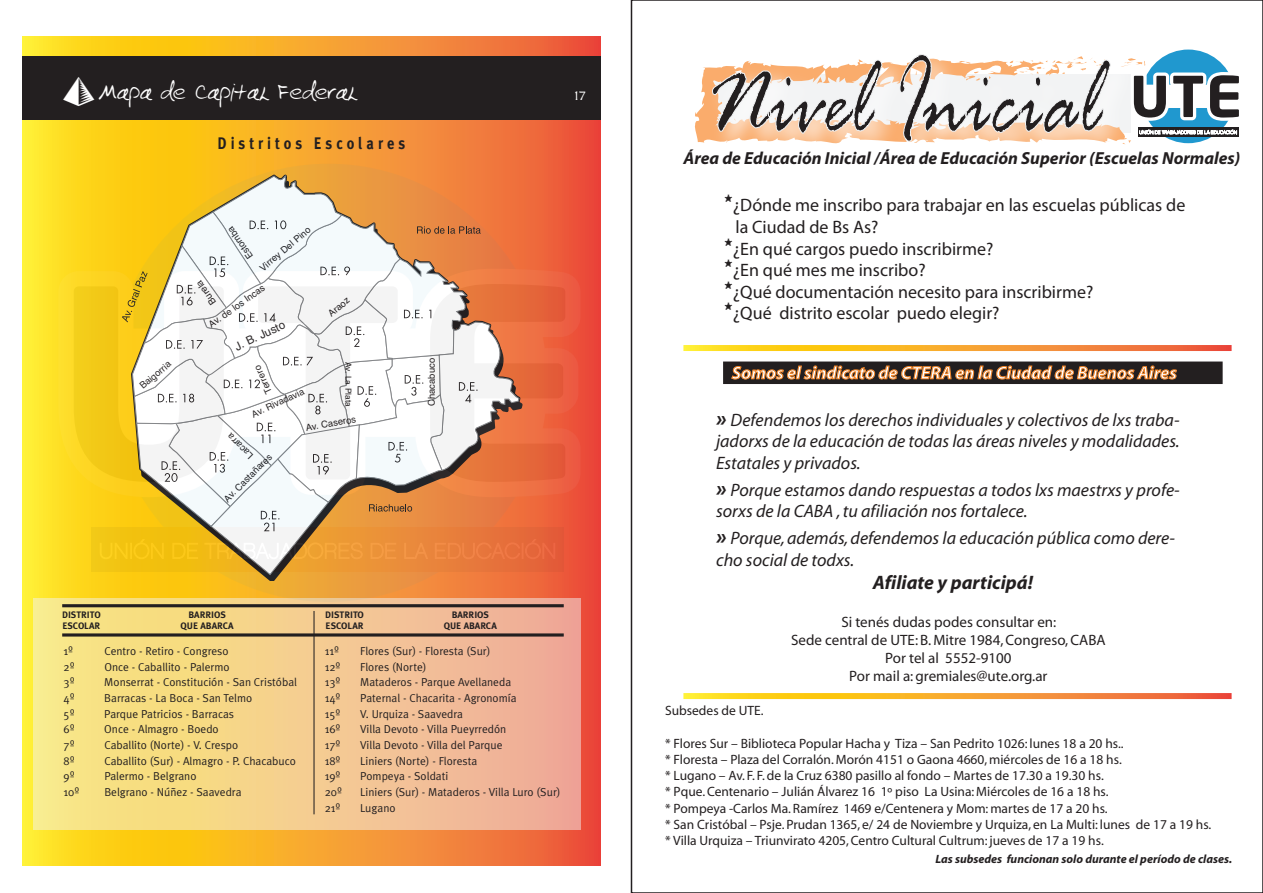
<style>
.page{position:relative;width:1263px;height:893px;background:#fff}
.page>*{position:absolute;margin:0;border:0;box-sizing:border-box;transform-origin:0 0}
.t1{font:italic 117.6px "Rage";color:#231f20;scale:.7 1}
.t2{font:20.85px "Evelyns Hand";color:#fff;scale:.9 1}
.t3{font:italic 700 19.5px "Myriad";color:#231f20}
.t4{font:italic 18px/21.6px "Myriad";color:#231f20}
.t5{font:18px "Myriad Pro";color:#231f20}
.t6{font:italic 700 18px "Myriad";color:#fff}
.t7{font:italic 700 17.55px "Myriad Pro";color:#231f20}
.t8{font:700 16.65px "Meta Plus";letter-spacing:.275em;color:#231f20;scale:.87 1}
.t9{font:15px/18px "Myriad";color:#231f20;text-align:center}
.t10{font:14.7px "Herculanum";color:#fff}
.t11{font:13.5px/16.2px "Myriad";color:#231f20}
.t12{font:italic 700 12px "Myriad";color:#231f20}
.t13{font:11.55px "Meta Plus Normal";color:#231f20}
.t14{font:11.55px "Helvetica";color:#231f20}
.t15{font:9.45px "Helvetica";color:#231f20}
.t16{font:700 9.45px "Meta Plus";color:#231f20}
.t17{font:8.4px "Helvetica";color:#231f20}
.s1{font-family:"Mini Pics Lil Features";font-size:31.05px}
.s2{font-family:"Jokerman"}
.s3{font-weight:700;font-size:22.5px}
</style>
<div class="page">
<div style="left:723px;top:361px;width:499px;height:23px;background:#231f20"></div>
<svg style="left:22px;top:36px;width:578px;height:830px;background:#f6a42f"></svg>
<svg style="left:732px;top:366px;width:444px;height:13px"></svg>
<svg style="left:683px;top:345px;width:548px;height:6px;background:#f6a32c"></svg>
<div style="left:33px;top:599px;width:547px;height:230px;background:linear-gradient(to right,#f9ed82,#eea99b)"></div>
<div style="left:22px;top:56px;width:578px;height:64px;background:#231f20"></div>
<svg style="left:62px;top:633px;width:502px;height:4px;background:#4f4337"></svg>
<hr style="left:313px;top:611px;width:2px;height:203px;background:#231f20">
<hr style="left:62px;top:604px;width:502px;height:3px;background:#231f20">
<svg style="left:695px;top:50px;width:544px;height:95px"></svg>
<svg style="left:683px;top:693px;width:548px;height:6px;background:#f6a42d"></svg>
<svg style="left:116px;top:164px;width:425px;height:10px;background:#f4a12d"></svg>
<svg style="left:116px;top:576px;width:425px;height:26px;background:#f1a73d"></svg>
<svg style="left:58px;top:174px;width:522px;height:402px"></svg>
<h2 class="t2" style="left:63px;top:79px;width:330px"><span class="s1">[</span>Mapa de Capital Federal</h2>
<h3 class="t8" style="left:217px;top:134px;width:217px">Distritos Escolares</h3>
<p class="t15" style="left:136px;top:381px;width:39px;rotate:-40deg">Baigorria</p>
<p class="t15" style="left:245px;top:262px;width:39px;rotate:-125deg">Es ot mba</p>
<p class="t15" style="left:256px;top:263px;width:65px;rotate:-40deg">Virrey Del Pino</p>
<p class="t15" style="left:208px;top:308px;width:29px;rotate:-125deg">Bu er al</p>
<p class="t15" style="left:205px;top:319px;width:68px;rotate:-35deg">Av. de los Incas</p>
<p class="t14" style="left:232px;top:339px;width:56px;rotate:-25deg">J. B. Justo</p>
<p class="t15" style="left:325px;top:309px;width:26px;rotate:-40deg">Araoz</p>
<p class="t17" style="left:355px;top:362px;width:46px;rotate:90deg">Av. La Plata</p>
<p class="t15" style="left:263px;top:396px;width:31px;rotate:-115deg">Terrero</p>
<p class="t15" style="left:249px;top:408px;width:58px;rotate:-25deg">Av. R ivadavia</p>
<p class="t15" style="left:305px;top:420px;width:52px;rotate:-10deg">Av. Caseros</p>
<p class="t15" style="left:246px;top:463px;width:33px;rotate:-135deg">Lacar ar</p>
<p class="t15" style="left:220px;top:495px;width:65px;rotate:-45deg">Av. Castañares</p>
<p class="t15" style="left:424px;top:406px;width:49px;rotate:-90deg">Chacabuco</p>
<p class="t10" style="left:574px;top:86px;width:13px">17</p>
<p class="t16" style="left:62px;top:610px;width:40px">DISTRITO</p>
<p class="t16" style="left:188px;top:610px;width:39px">BARRIOS</p>
<p class="t16" style="left:62px;top:620px;width:39px">ESCOLAR</p>
<p class="t16" style="left:181px;top:620px;width:55px">QUE ABARCA</p>
<p class="t13" style="left:64px;top:644px;width:11px">1º</p>
<p class="t13" style="left:104px;top:644px;width:126px">Centro - Retiro - Congreso</p>
<p class="t13" style="left:64px;top:660px;width:13px">2º</p>
<p class="t13" style="left:104px;top:660px;width:127px">Once - Caballito - Palermo</p>
<p class="t13" style="left:64px;top:676px;width:13px">3º</p>
<p class="t13" style="left:104px;top:676px;width:194px">Monserrat - Constitución - San Cristóbal</p>
<p class="t13" style="left:64px;top:691px;width:13px">4º</p>
<p class="t13" style="left:104px;top:691px;width:149px">Barracas - La Boca - San Telmo</p>
<p class="t13" style="left:64px;top:707px;width:13px">5º</p>
<p class="t13" style="left:104px;top:707px;width:131px">Parque Patricios - Barracas</p>
<p class="t13" style="left:64px;top:723px;width:13px">6º</p>
<p class="t13" style="left:104px;top:723px;width:116px">Once - Almagro - Boedo</p>
<p class="t13" style="left:64px;top:738px;width:13px">7º</p>
<p class="t13" style="left:104px;top:738px;width:136px">Caballito (Norte) - V. Crespo</p>
<p class="t13" style="left:64px;top:754px;width:13px">8º</p>
<p class="t13" style="left:104px;top:754px;width:193px">Caballito (Sur) - Almagro - P. Chacabuco</p>
<p class="t13" style="left:64px;top:770px;width:13px">9º</p>
<p class="t13" style="left:104px;top:770px;width:94px">Palermo - Belgrano</p>
<p class="t13" style="left:64px;top:785px;width:17px">10º</p>
<p class="t13" style="left:104px;top:785px;width:139px">Belgrano - Núñez - Saavedra</p>
<p class="t16" style="left:325px;top:610px;width:40px">DISTRITO</p>
<p class="t16" style="left:452px;top:610px;width:39px">BARRIOS</p>
<p class="t16" style="left:326px;top:620px;width:39px">ESCOLAR</p>
<p class="t16" style="left:444px;top:620px;width:55px">QUE ABARCA</p>
<p class="t13" style="left:325px;top:644px;width:16px">11º</p>
<p class="t13" style="left:360px;top:644px;width:132px">Flores (Sur) - Floresta (Sur)</p>
<p class="t13" style="left:325px;top:660px;width:17px">12º</p>
<p class="t13" style="left:360px;top:660px;width:68px">Flores (Norte)</p>
<p class="t13" style="left:325px;top:676px;width:17px">13º</p>
<p class="t13" style="left:360px;top:676px;width:152px">Mataderos - Parque Avellaneda</p>
<p class="t13" style="left:325px;top:691px;width:17px">14º</p>
<p class="t13" style="left:360px;top:691px;width:158px">Paternal - Chacarita - Agronomía</p>
<p class="t13" style="left:325px;top:707px;width:17px">15º</p>
<p class="t13" style="left:360px;top:707px;width:104px">V. Urquiza - Saavedra</p>
<p class="t13" style="left:325px;top:723px;width:17px">16º</p>
<p class="t13" style="left:360px;top:723px;width:148px">Villa Devoto - Villa Pueyrredón</p>
<p class="t13" style="left:325px;top:738px;width:17px">17º</p>
<p class="t13" style="left:360px;top:738px;width:144px">Villa Devoto - Villa del Parque</p>
<p class="t13" style="left:325px;top:754px;width:17px">18º</p>
<p class="t13" style="left:360px;top:754px;width:118px">Liniers (Norte) - Floresta</p>
<p class="t13" style="left:325px;top:770px;width:17px">19º</p>
<p class="t13" style="left:360px;top:770px;width:90px">Pompeya - Soldati</p>
<p class="t13" style="left:325px;top:785px;width:19px">20º</p>
<p class="t13" style="left:360px;top:785px;width:202px">Liniers (Sur) - Mataderos - Villa Luro (Sur)</p>
<p class="t13" style="left:325px;top:801px;width:17px">21º</p>
<p class="t13" style="left:360px;top:801px;width:37px">Lugano</p>
<h1 class="t1" style="left:707px;top:37px;width:562px">Nivel Inicial</h1>
<h3 class="t7" style="left:683px;top:146px;width:558px">Área de Educación Inicial /Área de Educación Superior (Escuelas Normales)</h3>
<h3 class="t5" style="left:724px;top:194px;width:463px"><span class="s2">*</span>¿Dónde me inscribo para trabajar en las escuelas públicas de</h3>
<h3 class="t5" style="left:735px;top:216px;width:145px">la Ciudad de Bs As?</h3>
<h3 class="t5" style="left:724px;top:237px;width:271px"><span class="s2">*</span>¿En qué cargos puedo inscribirme?</h3>
<h3 class="t5" style="left:724px;top:259px;width:203px"><span class="s2">*</span>¿En qué mes me inscribo?</h3>
<h3 class="t5" style="left:724px;top:281px;width:371px"><span class="s2">*</span>¿Qué documentación necesito para inscribirme?</h3>
<h3 class="t5" style="left:724px;top:302px;width:277px"><span class="s2">*</span>¿Qué distrito escolar puedo elegir?</h3>
<h3 class="t6" style="left:732px;top:363px;width:446px">Somos el sindicato de CTERA en la Ciudad de Buenos Aires</h3>
<h3 class="t4" style="left:716px;top:410px;width:465px;text-align:justify"><span class="s3">»</span> Defendemos los derechos individuales y colectivos de lxs traba&shy;jadorxs de la educación de todas las áreas niveles y modalidades.<br>Estatales y privados.</h3>
<h3 class="t4" style="left:716px;top:480px;width:465px"><span class="s3">»</span> Porque estamos dando respuestas a todos lxs maestrxs y profe&shy;sorxs de la CABA , tu afiliación nos fortalece.</h3>
<h3 class="t4" style="left:716px;top:528px;width:460px"><span class="s3">»</span> Porque, además, defendemos la educación pública como dere&shy;cho social de todxs.</h3>
<h3 class="t3" style="left:873px;top:573px;width:162px">Afiliate y participá!</h3>
<p class="t9" style="left:791px;top:614px;width:316px">Si tenés dudas podes consultar en:<br>Sede central de UTE: B. Mitre 1984, Congreso, CABA Por tel al 5552-9100<br>Por mail a: gremiales@ute.org.ar</p>
<p class="t11" style="left:665px;top:703px;width:100px">Subsedes de UTE.</p>
<p class="t11" style="left:665px;top:736px;width:548px">* Flores Sur – Biblioteca Popular Hacha y Tiza – San Pedrito 1026: lunes 18 a 20 hs..<br>* Floresta – Plaza del Corralón. Morón 4151 o Gaona 4660, miércoles de 16 a 18 hs.<br>* Lugano – Av. F. F. de la Cruz 6380 pasillo al fondo – Martes de 17.30 a 19.30 hs.<br>* Pque. Centenario – Julián Álvarez 16 1º piso La Usina: Miércoles de 16 a 18 hs.<br>* Pompeya -Carlos Ma. Ramírez 1469 e/Centenera y Mom: martes de 17 a 20 hs.<br>* San Cristóbal – Psje. Prudan 1365, e/ 24 de Noviembre y Urquiza, en La Multi: lunes de 17 a 19 hs. * Villa Urquiza – Triunvirato 4205, Centro Cultural Cultrum: jueves de 17 a 19 hs.</p>
<p class="t12" style="left:935px;top:853px;width:298px">Las subsedes funcionan solo durante el período de clases.</p>
</div>
